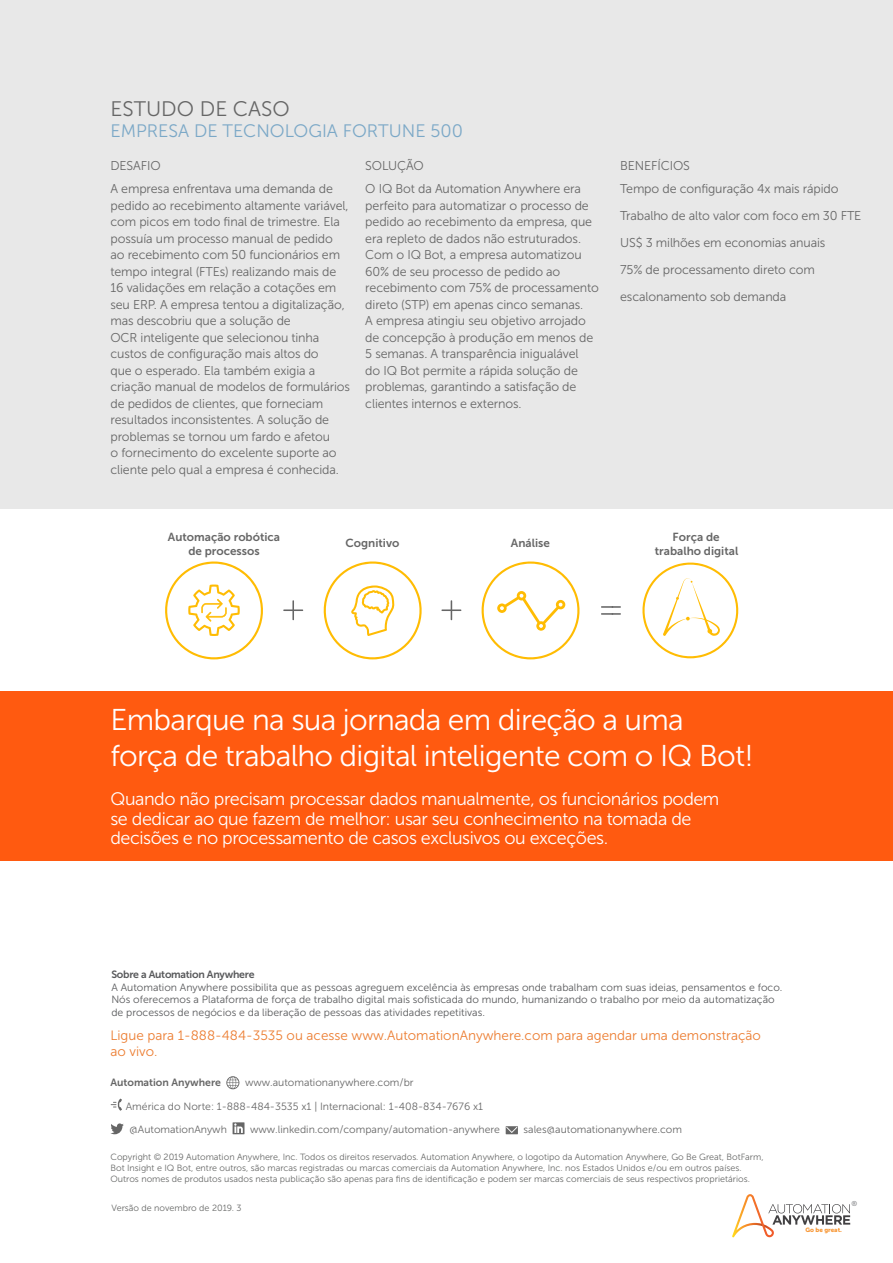
<style>
.page{position:relative;width:893px;height:1263px;background:#fff}
.page>*{position:absolute;margin:0;border:0;box-sizing:border-box;transform-origin:0 0}
.t1{font:30px/36px "Museo Sans 300";letter-spacing:-.025em;color:#fff}
.t2{font:21px "Museo Sans 300";color:#666}
.t3{font:18px/19.5px "Museo Sans 300";letter-spacing:-.025em;color:#fff}
.t4{font:18px "Museo Sans 300";color:#7ba8c7}
.t5{font:13.5px/16.2px "Museo Sans 300";color:#ec7d31}
.t6{font:12.75px/16.5px "Museo Sans 300";letter-spacing:-.01em;color:#666}
.t7{font:11.7px/14px "Museo Sans 700";color:#666;text-align:center}
.t8{font:10.5px/12.6px "Museo Sans 300";color:#58595b}
.t9{font:10.5px "Museo Sans 300";color:#666}
.t10{font:10.5px "Museo Sans 700";letter-spacing:-.025em;color:#58595b}
.t11{font:10.5px "Museo Sans 700";color:#666}
.t12{font:9px/10.8px "Museo Sans 300";color:#686968}
.t13{font:7.05px "Museo Sans 500";color:#808285}
.t14{font:6.15px "Museo Sans 900";color:#f89837}
</style>
<div class="page">
<svg style="left:732px;top:1194px;width:118px;height:43px"></svg>
<div style="left:0;top:0;width:893px;height:509px;background:#e8e8e8"></div>
<div style="left:0;top:691px;width:893px;height:170px;background:#ff5a10"></div>
<svg style="left:226px;top:1076px;width:13px;height:13px"></svg>
<svg style="left:110px;top:1123px;width:14px;height:11px"></svg>
<svg style="left:233px;top:1122px;width:11px;height:12px"></svg>
<svg style="left:506px;top:1126px;width:12px;height:8px"></svg>
<svg style="left:111px;top:1098px;width:11px;height:13px"></svg>
<svg style="left:441px;top:600px;width:20px;height:20px"></svg>
<svg style="left:283px;top:600px;width:20px;height:20px"></svg>
<svg style="left:323px;top:561px;width:99px;height:98px"></svg>
<svg style="left:481px;top:561px;width:99px;height:98px"></svg>
<svg style="left:601px;top:606px;width:20px;height:9px"></svg>
<svg style="left:165px;top:561px;width:98px;height:98px"></svg>
<svg style="left:642px;top:562px;width:97px;height:96px"></svg>
<h2 class="t2" style="left:110px;top:98px;width:181px">ESTUDO DE CASO</h2>
<h3 class="t4" style="left:110px;top:121px;width:354px">EMPRESA DE TECNOLOGIA FORTUNE 500</h3>
<p class="t6" style="left:110px;top:154px;width:224px;line-height:23.2px">DESAFIO<br>A empresa enfrentava uma demanda de</p>
<p class="t6" style="left:110px;top:197px;width:241px">pedido ao recebimento altamente variável, com picos em todo final de trimestre. Ela possuía um processo manual de pedido ao recebimento com 50 funcionários em tempo integral (FTEs) realizando mais de 16 validações em relação a cotações em seu ERP. A empresa tentou a digitalização, mas descobriu que a solução de<br>OCR inteligente que selecionou tinha custos de configuração mais altos do<br>que o esperado. Ela também exigia a criação manual de modelos de formulários de pedidos de clientes, que forneciam resultados inconsistentes. A solução de problemas se tornou um fardo e afetou<br>o fornecimento do excelente suporte ao cliente pelo qual a empresa é conhecida.</p>
<p class="t6" style="left:365px;top:154px;width:217px;line-height:23.2px">SOLUÇÃO<br>O IQ Bot da Automation Anywhere era</p>
<p class="t6" style="left:365px;top:197px;width:235px">perfeito para automatizar o processo de pedido ao recebimento da empresa, que era repleto de dados não estruturados.<br>Com o IQ Bot, a empresa automatizou 60% de seu processo de pedido ao recebimento com 75% de processamento direto (STP) em apenas cinco semanas.<br>A empresa atingiu seu objetivo arrojado de concepção à produção em menos de 5 semanas. A transparência inigualável<br>do IQ Bot permite a rápida solução de problemas, garantindo a satisfação de clientes internos e externos.</p>
<p class="t6" style="left:620px;top:154px;width:220px;line-height:23.2px">BENEFÍCIOS<br>Tempo de configuração 4x mais rápido</p>
<p class="t6" style="left:620px;top:202px;width:243px;line-height:27px">Trabalho de alto valor com foco em 30 FTE<br>US$ 3 milhões em economias anuais<br>75% de processamento direto com escalonamento sob demanda</p>
<p class="t7" style="left:168px;top:530px;width:114px">Automação robótica de processos</p>
<p class="t7" style="left:346px;top:536px;width:55px">Cognitivo</p>
<p class="t7" style="left:511px;top:536px;width:40px">Análise</p>
<p class="t7" style="left:655px;top:529px;width:85px">Força de trabalho digital</p>
<h1 class="t1" style="left:110px;top:701px;width:645px">Embarque na sua jornada em direção a uma força de trabalho digital inteligente com o IQ Bot!</h1>
<h3 class="t3" style="left:110px;top:790px;width:610px">Quando não precisam processar dados manualmente, os funcionários podem se dedicar ao que fazem de melhor: usar seu conhecimento na tomada de decisões e no processamento de casos exclusivos ou exceções.</h3>
<p class="t10" style="left:111px;top:969px;width:145px">Sobre a Automation Anywhere</p>
<p class="t8" style="left:111px;top:981px;width:672px">A Automation Anywhere possibilita que as pessoas agreguem excelência às empresas onde trabalham com suas ideias, pensamentos e foco.<br>Nós oferecemos a Plataforma de força de trabalho digital mais sofisticada do mundo, humanizando o trabalho por meio da automatização de processos de negócios e da liberação de pessoas das atividades repetitivas.</p>
<p class="t5" style="left:110px;top:1027px;width:652px">Ligue para 1-888-484-3535 ou acesse www.AutomationAnywhere.com para agendar uma demonstração ao vivo.</p>
<p class="t11" style="left:110px;top:1077px;width:112px">Automation Anywhere</p>
<p class="t9" style="left:245px;top:1077px;width:170px">www.automationanywhere.com/br</p>
<p class="t9" style="left:126px;top:1100px;width:359px">América do Norte: 1-888-484-3535 x1 | Internacional: 1-408-834-7676 x1</p>
<p class="t9" style="left:129px;top:1123px;width:99px">@AutomationAnywh</p>
<p class="t9" style="left:250px;top:1123px;width:251px">www.linkedin.com/company/automation-anywhere</p>
<p class="t9" style="left:524px;top:1123px;width:160px">sales@automationanywhere.com</p>
<p class="t12" style="left:110px;top:1152px;width:655px">Copyright © 2019 Automation Anywhere, Inc. Todos os direitos reservados. Automation Anywhere, o logotipo da Automation Anywhere, Go Be Great, BotFarm,<br>Bot Insight e IQ Bot, entre outros, são marcas registradas ou marcas comerciais da Automation Anywhere, Inc. nos Estados Unidos e/ou em outros países.<br>Outros nomes de produtos usados nesta publicação são apenas para fins de identificação e podem ser marcas comerciais de seus respectivos proprietários.</p>
<p class="t12" style="left:111px;top:1203px;width:132px">Versão de novembro de 2019. 3</p>
<p class="t14" style="left:805px;top:1226px;width:38px">Go be great.</p>
<p class="t13" style="left:851px;top:1199px;width:7px">®</p>
</div>
